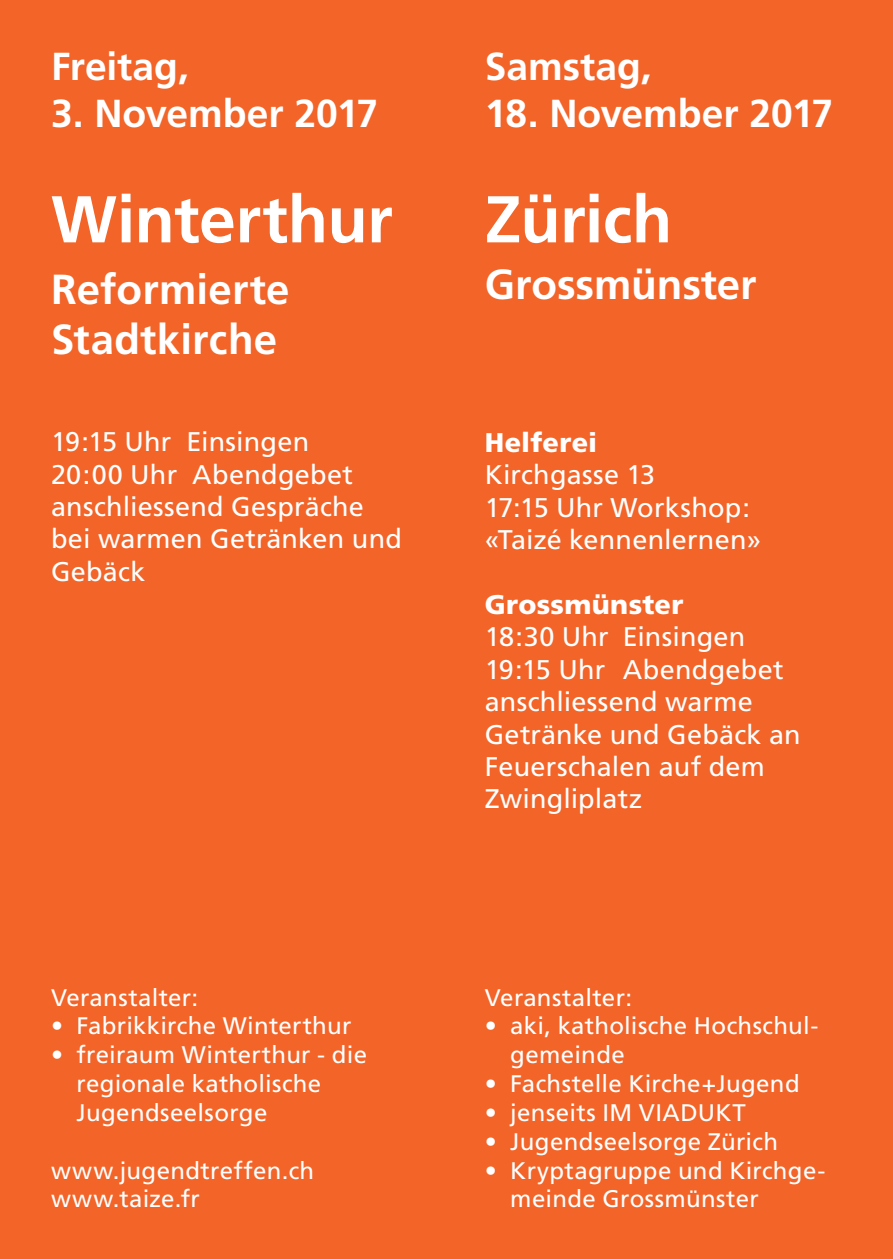
<style>
.page{position:relative;width:893px;height:1259px;background:#f26428}
.page>*{position:absolute;margin:0;border:0;box-sizing:border-box;transform-origin:0 0}
.t1{font:700 66px "Frutiger";letter-spacing:-.01em;color:#fff}
.t2{font:700 42px "Frutiger";letter-spacing:.005em;color:#fff}
.t3{font:700 39px "Frutiger";color:#fff}
.t4{font:27px/32.4px "Frutiger";letter-spacing:.01em;color:#fff}
.t5{font:900 27px "Frutiger";letter-spacing:.01em;color:#fff}
.t6{font:24px/28.8px "Frutiger";letter-spacing:.015em;color:#fff}
</style>
<div class="page">
<p class="t3" style="left:51px;top:44px;width:139px">Freitag,</p>
<p class="t3" style="left:51px;top:91px;width:329px">3. November 2017</p>
<p class="t1" style="left:51px;top:181px;width:343px">Winterthur</p>
<p class="t2" style="left:51px;top:264px;width:240px">Reformierte</p>
<p class="t2" style="left:51px;top:315px;width:228px">Stadtkirche</p>
<p class="t4" style="left:51px;top:426px;width:260px">19:15 Uhr Einsingen</p>
<p class="t4" style="left:51px;top:458px;width:304px">20:00 Uhr Abendgebet</p>
<p class="t4" style="left:51px;top:490px;width:352px">anschliessend Gespräche bei warmen Getränken und<br>Gebäck</p>
<p class="t6" style="left:51px;top:983px;width:149px">Veranstalter:</p>
<p class="t6" style="left:51px;top:1011px;width:302px">• Fabrikkirche Winterthur</p>
<p class="t6" style="left:77px;top:1040px;width:292px;text-indent:-26px">• freiraum Winterthur - die regionale katholische<br>Jugendseelsorge</p>
<p class="t6" style="left:51px;top:1155px;width:265px">www.jugendtreffen.ch www.taize.fr</p>
<p class="t3" style="left:485px;top:44px;width:169px">Samstag,</p>
<p class="t3" style="left:485px;top:91px;width:350px">18. November 2017</p>
<p class="t1" style="left:485px;top:181px;width:189px">Zürich</p>
<p class="t2" style="left:485px;top:260px;width:273px">Grossmünster</p>
<p class="t5" style="left:485px;top:426px;width:114px">Helferei</p>
<p class="t4" style="left:485px;top:459px;width:172px">Kirchgasse 13</p>
<p class="t4" style="left:485px;top:491px;width:267px">17:15 Uhr Workshop:</p>
<p class="t4" style="left:485px;top:523px;width:278px">«Taizé kennenlernen»</p>
<p class="t5" style="left:485px;top:588px;width:200px">Grossmünster</p>
<p class="t4" style="left:485px;top:621px;width:262px">18:30 Uhr Einsingen</p>
<p class="t4" style="left:485px;top:653px;width:300px">19:15 Uhr Abendgebet</p>
<p class="t4" style="left:485px;top:685px;width:318px">anschliessend warme<br>Getränke und Gebäck an<br>Feuerschalen auf dem<br>Zwingliplatz</p>
<p class="t6" style="left:485px;top:983px;width:149px">Veranstalter:</p>
<p class="t6" style="left:510px;top:1011px;width:310px;text-indent:-26px">• aki, katholische Hochschul&shy;gemeinde</p>
<p class="t6" style="left:485px;top:1069px;width:316px">• Fachstelle Kirche+Jugend</p>
<p class="t6" style="left:485px;top:1098px;width:263px">• jenseits IM VIADUKT</p>
<p class="t6" style="left:485px;top:1127px;width:295px">• Jugendseelsorge Zürich</p>
<p class="t6" style="left:510px;top:1155px;width:317px;text-indent:-26px">• Kryptagruppe und Kirchge&shy;meinde Grossmünster</p>
</div>
